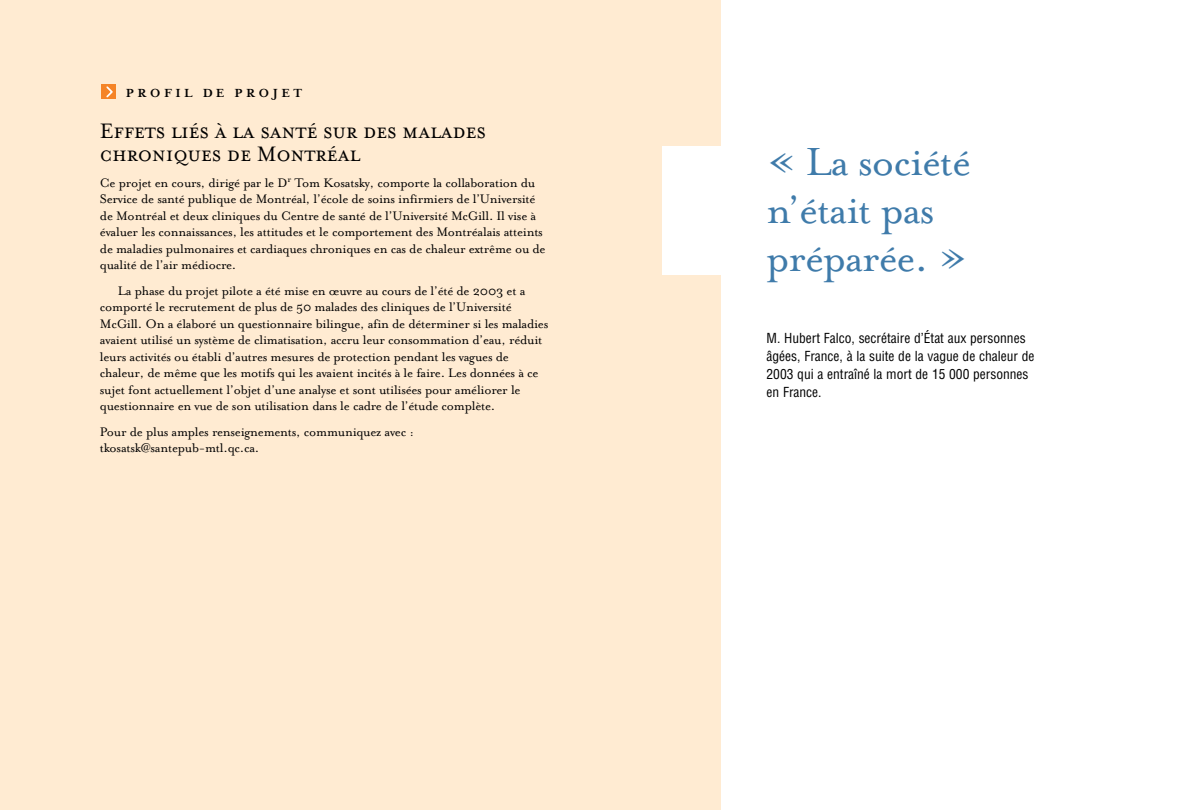
<style>
.page{position:relative;width:1188px;height:810px;background:#fff}
.page>*{position:absolute;margin:0;border:0;box-sizing:border-box;transform-origin:0 0}
.t1{font:45px/48px "Mrs Eaves Roman";letter-spacing:-.025em;color:#3f7baa}
.t2{font:24px/23.2px "Mrs Eaves Small Caps";letter-spacing:-.015em;color:#000}
.t3{font:14.25px/16.5px "Mrs Eaves Roman";letter-spacing:-.02em;color:#000}
.t4{font:condensed 13.5px/18px "Helvetica";color:#000}
.t5{font:700 13.5px "Mrs Eaves";letter-spacing:.25em;color:#000}
</style>
<div class="page">
<div style="left:0;top:0;width:721px;height:810px;background:#ffebd2"></div>
<div style="left:663px;top:146px;width:73px;height:128px;background:#fff"></div>
<div style="left:102px;top:84px;width:14px;height:15px;background:#f58427"></div>
<svg style="left:106px;top:86px;width:7px;height:12px"></svg>
<p class="t5" style="left:126px;top:84px;width:178px">PROFIL DE PROJET</p>
<h2 class="t2" style="left:100px;top:118px;width:388px">Effets liés à la santé sur des malades chroniques de Montréal</h2>
<p class="t3" style="left:100px;top:174px;width:447px">Ce projet en cours, dirigé par le D<sup>r</sup> Tom Kosatsky, comporte la collaboration du Service de santé publique de Montréal, l’école de soins infirmiers de l’Université de Montréal et deux cliniques du Centre de santé de l’Université McGill. Il vise à évaluer les connaissances, les attitudes et le comportement des Montréalais atteints de maladies pulmonaires et cardiaques chroniques en cas de chaleur extrême ou de qualité de l’air médiocre.</p>
<p class="t3" style="left:100px;top:282px;width:450px;text-indent:18px">La phase du projet pilote a été mise en œuvre au cours de l’été de 2003 et a comporté le recrutement de plus de 50 malades des cliniques de l’Université McGill. On a élaboré un questionnaire bilingue, afin de déterminer si les maladies avaient utilisé un système de climatisation, accru leur consommation d’eau, réduit leurs activités ou établi d’autres mesures de protection pendant les vagues de chaleur, de même que les motifs qui les avaient incités à le faire. Les données à ce sujet font actuellement l’objet d’une analyse et sont utilisées pour améliorer le questionnaire en vue de son utilisation dans le cadre de l’étude complète.</p>
<p class="t3" style="left:100px;top:423px;width:316px">Pour de plus amples renseignements, communiquez avec : tkosatsk@santepub-mtl.qc.ca.</p>
<h1 class="t1" style="left:767px;top:135px;width:206px">« La société n’était pas préparée. »</h1>
<p class="t4" style="left:767px;top:330px;width:269px">M. Hubert Falco, secrétaire d’État aux personnes âgées, France, à la suite de la vague de chaleur de 2003 qui a entraîné la mort de 15 000 personnes en France.</p>
</div>
